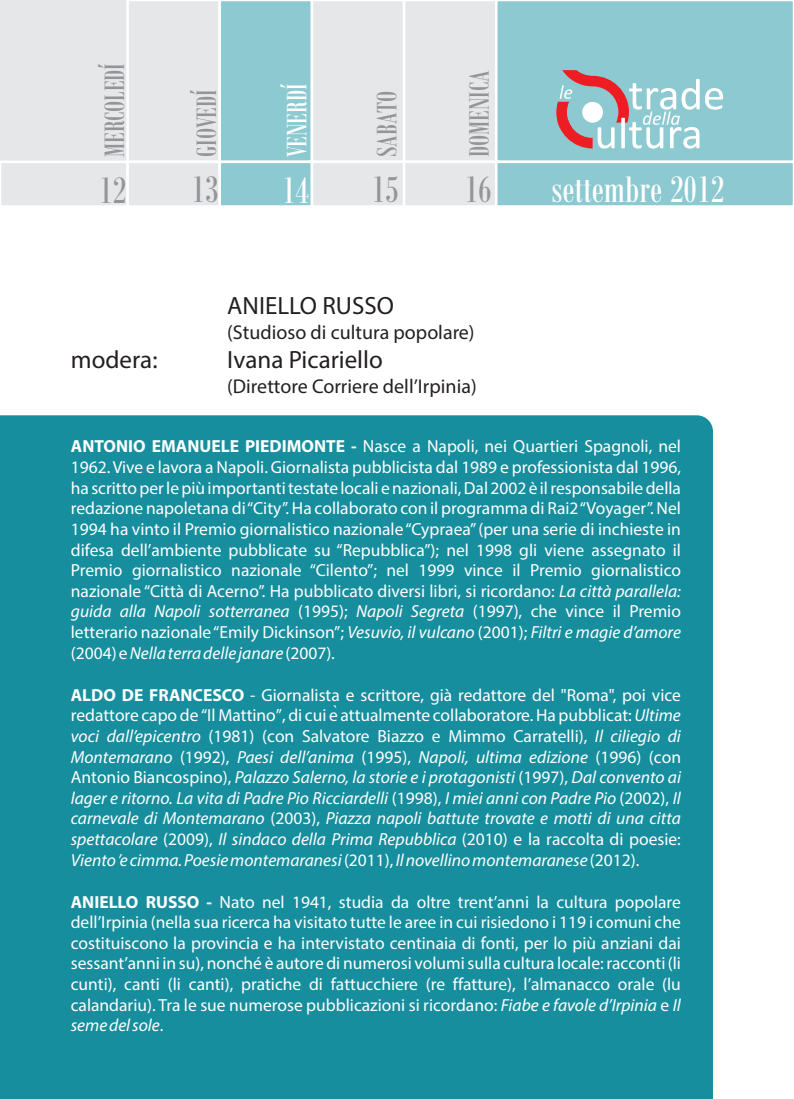
<style>
.page{position:relative;width:794px;height:1099px;background:#fff}
.page>*{position:absolute;margin:0;border:0;box-sizing:border-box;transform-origin:0 0}
.t1{font:40px "Bodoni MT Condensed";color:#fff}
.t2{font:40px "Bodoni MT Condensed";color:#939598}
.t3{font:30.5px "Bodoni MT Condensed";color:#939598}
.t4{font:30.5px "Bodoni MT Condensed";color:#fff}
.t5{font:25px "Myriad Pro";color:#231f20}
.t6{font:20px "Myriad Pro";color:#231f20}
.t7{font:17.5px/20.5px "Myriad Pro";color:#fff;text-align:justify}
.t8{font:italic 17.5px/20.8px "Myriad Pro";color:#fff;text-align:justify}
.s1{font-weight:700}
.s2{font-style:italic}
.s3{font-weight:700;font-style:normal}
.s4{font-style:normal}
.s5{font-family:"Times New Roman";font-style:normal}
</style>
<div class="page">
<svg style="left:0;top:0;width:793px;height:206px;background:#bed8dd"></svg>
<div style="left:0;top:415px;width:713px;height:683px;background:#168e9d"></div>
<h2 class="t3" style="left:105px;top:157px;width:95px;rotate:-90deg">MERCOLEDÍ</h2>
<h2 class="t3" style="left:196px;top:157px;width:69px;rotate:-90deg">GIOVEDÍ</h2>
<h2 class="t4" style="left:287px;top:157px;width:75px;rotate:-90deg">VENERDÍ</h2>
<h2 class="t3" style="left:377px;top:157px;width:68px;rotate:-90deg">SABATO</h2>
<h2 class="t3" style="left:469px;top:157px;width:88px;rotate:-90deg">DOMENICA</h2>
<h1 class="t2" style="left:99px;top:177px;width:29px">12</h1>
<h1 class="t2" style="left:191px;top:177px;width:29px">13</h1>
<h1 class="t1" style="left:282px;top:177px;width:29px">14</h1>
<h1 class="t2" style="left:372px;top:177px;width:29px">15</h1>
<h1 class="t2" style="left:465px;top:177px;width:29px">16</h1>
<h1 class="t1" style="left:551px;top:177px;width:174px">settembre 2012</h1>
<h3 class="t5" style="left:227px;top:295px;width:168px">ANIELLO RUSSO</h3>
<p class="t6" style="left:227px;top:324px;width:249px">(Studioso di cultura popolare)</p>
<h3 class="t5" style="left:71px;top:349px;width:88px">modera:</h3>
<h3 class="t5" style="left:227px;top:349px;width:157px">Ivana Picariello</h3>
<p class="t6" style="left:227px;top:378px;width:251px">(Direttore Corriere dell’Irpinia)</p>
<p class="t7" style="left:71px;top:438px;width:612px"><span class="s1">ANTONIO EMANUELE PIEDIMONTE -</span> Nasce a Napoli, nei Quartieri Spagnoli, nel 1962. Vive e lavora a Napoli. Giornalista pubblicista dal 1989 e professionista dal 1996, ha scritto per le più importanti testate locali e nazionali, Dal 2002 è il responsabile della redazione napoletana di “City”. Ha collaborato con il programma di Rai2 “Voyager”. Nel 1994 ha vinto il Premio giornalistico nazionale “Cypraea”(per una serie di inchieste in difesa dell’ambiente pubblicate su “Repubblica”); nel 1998 gli viene assegnato il Premio giornalistico nazionale “Cilento”; nel 1999 vince il Premio giornalistico nazionale “Città di Acerno”. Ha pubblicato diversi libri, si ricordano: <span class="s2">La città parallela: guida alla Napoli sotterranea</span> (1995); <span class="s2">Napoli Segreta</span> (1997), che vince il Premio letterario nazionale “Emily Dickinson”; <span class="s2">Vesuvio, il vulcano</span> (2001); <span class="s2">Filtri e magie d’amore </span>(2004) e <span class="s2">Nella terra delle janare</span> (2007).</p>
<p class="t8" style="left:71px;top:685px;width:612px"><span class="s3">ALDO DE FRANCESCO</span> <span class="s4">- Giornalista e scrittore, già redattore del "Roma", poi vice redattore capo de “Il Mattino”, di cui e</span> <span class="s5">̀</span><span class="s4">attualmente collaboratore. Ha pubblicat:</span> Ultime voci dall’epicentro <span class="s4">(1981) (con Salvatore Biazzo e Mimmo Carratelli),</span> Il ciliegio di Montemarano <span class="s4">(1992),</span> Paesi dell’anima <span class="s4">(1995),</span> Napoli, ultima edizione <span class="s4">(1996) (con Antonio Biancospino),</span> Palazzo Salerno, la storie e i protagonisti <span class="s4">(1997),</span> Dal convento ai lager e ritorno. La vita di Padre Pio Ricciardelli <span class="s4">(1998),</span> I miei anni con Padre Pio <span class="s4">(2002),</span> Il carnevale di Montemarano <span class="s4">(2003),</span> Piazza napoli battute trovate e motti di una citta spettacolare <span class="s4">(2009),</span> Il sindaco della Prima Repubblica <span class="s4">(2010) e la raccolta di poesie:<br></span>Viento ’e cimma. Poesie montemaranesi<span class="s4">(2011),</span> Il novellino montemaranese <span class="s4">(2012).</span></p>
<p class="t7" style="left:71px;top:893px;width:611px"><span class="s1">ANIELLO RUSSO -</span> Nato nel 1941, studia da oltre trent’anni la cultura popolare dell’Irpinia (nella sua ricerca ha visitato tutte le aree in cui risiedono i 119 i comuni che costituiscono la provincia e ha intervistato centinaia di fonti, per lo più anziani dai sessant’anni in su), nonché è autore di numerosi volumi sulla cultura locale: racconti (li cunti), canti (li canti), pratiche di fattucchiere (re ffatture), l’almanacco orale (lu calandariu). Tra le sue numerose pubblicazioni si ricordano: <span class="s2">Fiabe e favole d’Irpinia</span> e <span class="s2">Il seme del sole</span>.</p>
</div>
